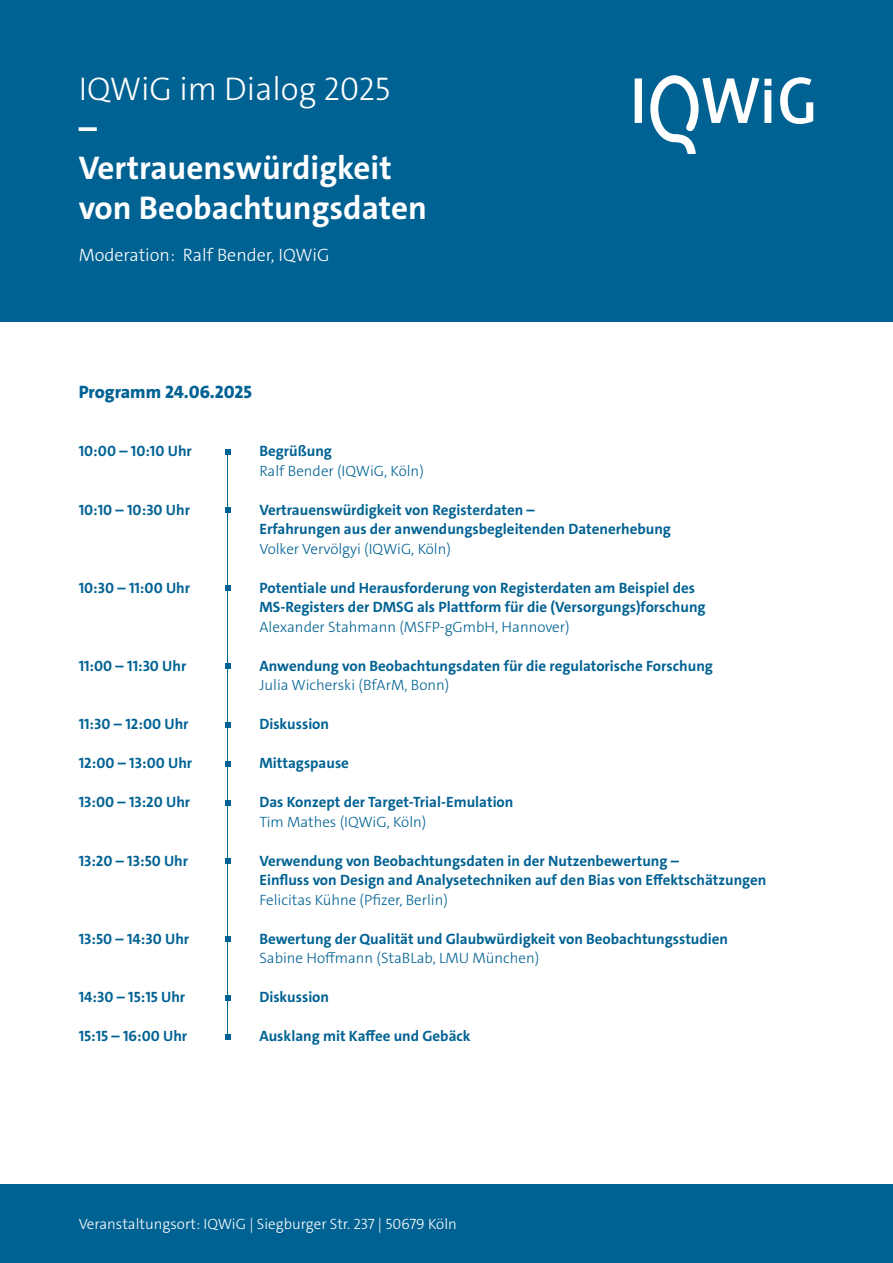
<style>
.page{position:relative;width:893px;height:1263px;background:#fff}
.page>*{position:absolute;margin:0;border:0;box-sizing:border-box;transform-origin:0 0}
.t1{font:700 33px/39.6px "The Sans C4 s";color:#fff}
.t2{font:300 33px "The Sans C4 s";color:#fff}
.t3{font:300 18px "The Sans C4 s";color:#fff}
.t4{font:800 18px "The Sans C4 s";color:#006293}
.t5{font:700 15px/19.5px "The Sans C4 s";color:#006293}
.t6{font:300 15px "The Sans C4 s";color:#006293}
.t7{font:300 15px "The Sans C4 s";color:#fff}
</style>
<div class="page">
<div style="left:0;top:1184px;width:893px;height:79px;background:#006293"></div>
<hr style="left:227px;top:449px;width:1px;height:589px;background:#006293">
<svg style="left:225px;top:449px;width:5px;height:5px"></svg>
<svg style="left:225px;top:507px;width:5px;height:6px"></svg>
<svg style="left:225px;top:585px;width:5px;height:6px"></svg>
<svg style="left:225px;top:663px;width:5px;height:6px"></svg>
<svg style="left:225px;top:722px;width:5px;height:5px"></svg>
<svg style="left:225px;top:761px;width:5px;height:5px"></svg>
<svg style="left:225px;top:800px;width:5px;height:5px"></svg>
<svg style="left:225px;top:858px;width:5px;height:6px"></svg>
<svg style="left:225px;top:936px;width:5px;height:6px"></svg>
<svg style="left:225px;top:1034px;width:5px;height:5px"></svg>
<svg style="left:225px;top:995px;width:5px;height:5px"></svg>
<div style="left:0;top:0;width:893px;height:321px;background:#006293"></div>
<svg style="left:635px;top:75px;width:178px;height:79px"></svg>
<h1 class="t2" style="left:79px;top:67px;width:313px">IQWiG im Dialog 2025</h1>
<h1 class="t1" style="left:79px;top:109px;width:350px">–<br>Vertrauenswürdigkeit von Beobachtungsdaten</h1>
<p class="t3" style="left:79px;top:244px;width:252px">Moderation: Ralf Bender, IQWiG</p>
<p class="t4" style="left:79px;top:380px;width:175px">Programm 24.06.2025</p>
<p class="t5" style="left:79px;top:442px;width:115px">10:00 – 10:10 Uhr</p>
<p class="t5" style="left:79px;top:500px;width:113px">10:10 – 10:30 Uhr</p>
<p class="t5" style="left:79px;top:578px;width:113px">10:30 – 11:00 Uhr</p>
<p class="t5" style="left:79px;top:656px;width:109px">11:00 – 11:30 Uhr</p>
<p class="t5" style="left:79px;top:715px;width:111px">11:30 – 12:00 Uhr</p>
<p class="t5" style="left:79px;top:754px;width:115px">12:00 – 13:00 Uhr</p>
<p class="t5" style="left:79px;top:793px;width:113px">13:00 – 13:20 Uhr</p>
<p class="t5" style="left:79px;top:851px;width:111px">13:20 – 13:50 Uhr</p>
<p class="t5" style="left:79px;top:929px;width:112px">13:50 – 14:30 Uhr</p>
<p class="t5" style="left:79px;top:988px;width:108px">14:30 – 15:15 Uhr</p>
<p class="t5" style="left:79px;top:1027px;width:110px">15:15 – 16:00 Uhr</p>
<p class="t5" style="left:259px;top:442px;width:74px">Begrüßung</p>
<p class="t6" style="left:259px;top:461px;width:166px">Ralf Bender (IQWiG, Köln)</p>
<p class="t5" style="left:259px;top:500px;width:413px">Vertrauenswürdigkeit von Registerdaten –<br>Erfahrungen aus der anwendungsbegleitenden Datenerhebung</p>
<p class="t6" style="left:259px;top:539px;width:193px">Volker Vervölgyi (IQWiG, Köln)</p>
<p class="t5" style="left:259px;top:578px;width:448px">Potentiale und Herausforderung von Registerdaten am Beispiel des<br>MS-Registers der DMSG als Plattform für die (Versorgungs)forschung</p>
<p class="t6" style="left:259px;top:617px;width:312px">Alexander Stahmann (MSFP-gGmbH, Hannover)</p>
<p class="t5" style="left:259px;top:656px;width:455px">Anwendung von Beobachtungsdaten für die regulatorische Forschung</p>
<p class="t6" style="left:259px;top:676px;width:191px">Julia Wicherski (BfArM, Bonn)</p>
<p class="t5" style="left:259px;top:715px;width:71px">Diskussion</p>
<p class="t5" style="left:259px;top:754px;width:91px">Mittagspause</p>
<p class="t5" style="left:259px;top:793px;width:256px">Das Konzept der Target-Trial-Emulation</p>
<p class="t6" style="left:259px;top:812px;width:169px">Tim Mathes (IQWiG, Köln)</p>
<p class="t5" style="left:259px;top:851px;width:509px">Verwendung von Beobachtungsdaten in der Nutzenbewertung –<br>Einfluss von Design and Analysetechniken auf den Bias von Effektschätzungen</p>
<p class="t6" style="left:259px;top:890px;width:190px">Felicitas Kühne (Pfizer, Berlin)</p>
<p class="t5" style="left:259px;top:929px;width:470px">Bewertung der Qualität und Glaubwürdigkeit von Beobachtungsstudien</p>
<p class="t6" style="left:259px;top:949px;width:281px">Sabine Hoffmann (StaBLab, LMU München)</p>
<p class="t5" style="left:259px;top:988px;width:71px">Diskussion</p>
<p class="t5" style="left:259px;top:1027px;width:213px">Ausklang mit Kaffee und Gebäck</p>
<p class="t7" style="left:79px;top:1214px;width:380px">Veranstaltungsort: IQWiG | Siegburger Str. 237 | 50679 Köln</p>
</div>
